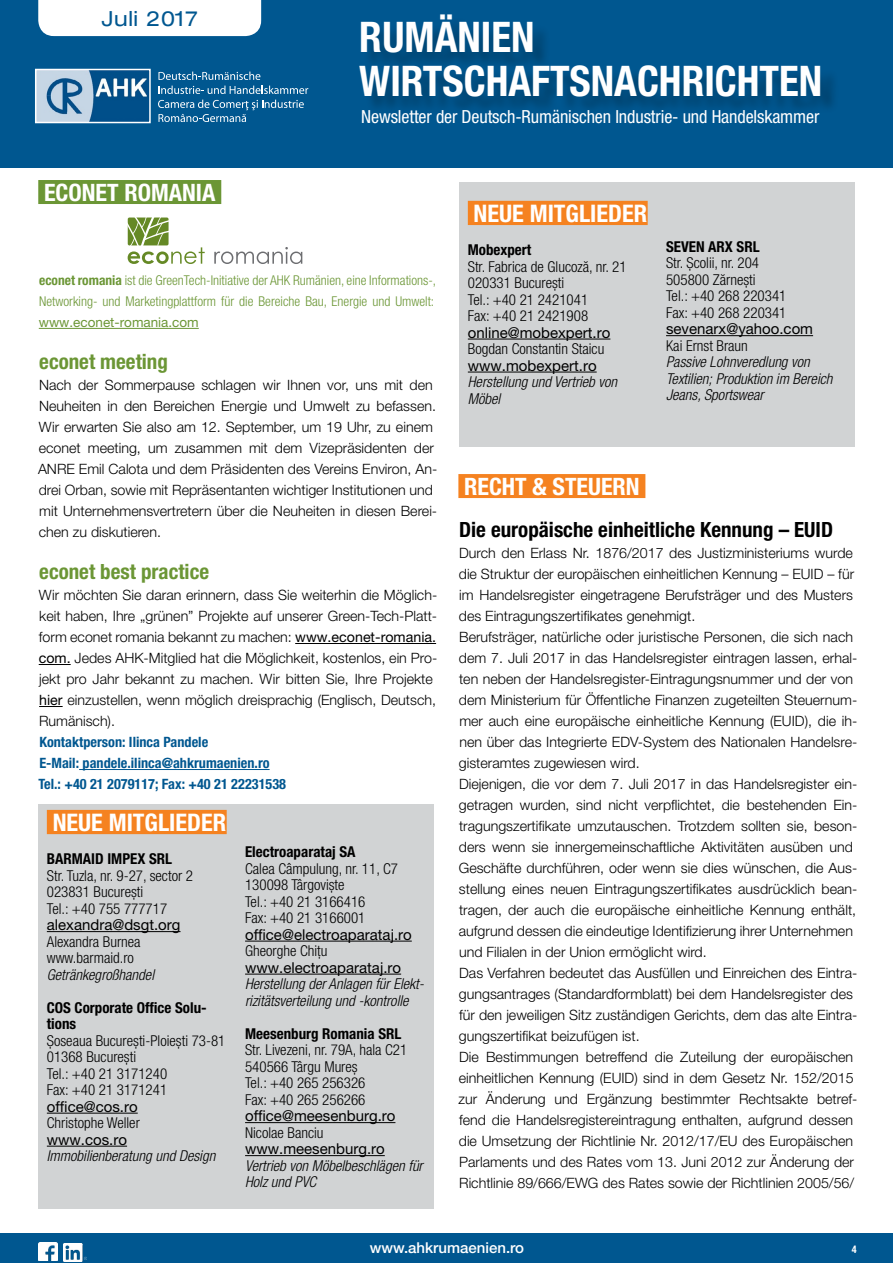
<style>
.page{position:relative;width:893px;height:1263px;background:#fff}
.page>*{position:absolute;margin:0;border:0;box-sizing:border-box;transform-origin:0 0}
.t1{font:700 condensed 42.3px/44px "Helvetica Neue LT Pro";color:#fff}
.t2{font:700 condensed 24.3px "Helvetica Neue LT Pro";color:#fff}
.t3{font:700 condensed 24px "Helvetica Neue LT Pro";color:#fff}
.t4{font:700 condensed 21px "Helvetica Neue LT Pro";color:#000}
.t5{font:700 condensed 21px "Helvetica Neue LT Pro";color:#6b9635}
.t6{font:expanded 20.85px "Helvetica Neue LT Pro";letter-spacing:.03em;color:#005790}
.t7{font:condensed 18px "Helvetica Neue LT Pro";letter-spacing:-.005em;color:#fff}
.t8{font:300 condensed 15px/16.5px "Helvetica Neue LT Pro";color:#000}
.t9{font:italic 300 condensed 15px/16.5px "Helvetica Neue LT Pro";color:#000}
.t10{font:15px "Helvetica Neue LT Pro";color:#000}
.t11{font:700 condensed 15px/16.5px "Helvetica Neue LT Pro";color:#000}
.t12{font:500 15px "Helvetica Neue LT Pro";color:#fff}
.t13{font:300 14.25px/21px "Helvetica Neue LT Pro";color:#000}
.t14{font:700 condensed 14.25px/21px "Helvetica Neue LT Pro";color:#005790}
.t15{font:300 condensed 13.5px/21px "Helvetica Neue LT Pro";color:#6b9635}
.t16{font:13.5px "Helvetica Neue LT Pro";color:#6b9635}
.t17{font:700 condensed 10.5px "Helvetica Neue LT Pro";color:#fff}
.s1{font-weight:700}
.s2{font-weight:400}
</style>
<div class="page">
<div style="left:0;top:1233px;width:893px;height:30px;background:#005790"></div>
<div style="left:0;top:0;width:893px;height:168px;background:#005790"></div>
<div style="left:38px;top:0;width:223px;height:36px;background:#fff"></div>
<svg style="left:158px;top:72px;width:102px;height:8px"></svg>
<svg style="left:159px;top:86px;width:149px;height:8px"></svg>
<svg style="left:158px;top:100px;width:146px;height:22px"></svg>
<div style="left:363px;top:17px;width:476px;height:98px;background:#000;opacity:.25"></div>
<img style="left:38px;top:72px;width:110px;height:48px">
<div style="left:35px;top:69px;width:116px;height:54px;border:2px solid #fff"></div>
<div style="left:38px;top:180px;width:183px;height:24px;background:#6b9635"></div>
<hr style="left:39px;top:328px;width:160px;height:1px;background:#6b9635">
<hr style="left:295px;top:643px;width:141px;height:1px;background:#000">
<hr style="left:39px;top:664px;width:32px;height:1px;background:#000">
<svg style="left:39px;top:706px;width:24px;height:1px"></svg>
<hr style="left:79px;top:769px;width:191px;height:1px;background:#005790">
<svg style="left:127px;top:217px;width:78px;height:47px"></svg>
<svg style="left:214px;top:247px;width:88px;height:17px"></svg>
<div style="left:38px;top:805px;width:396px;height:404px;background:#d1d3d4"></div>
<div style="left:47px;top:810px;width:180px;height:24px;background:#f58220"></div>
<hr style="left:47px;top:931px;width:134px;height:1px;background:#000">
<hr style="left:47px;top:1113px;width:91px;height:1px;background:#000">
<hr style="left:47px;top:1146px;width:80px;height:1px;background:#000">
<hr style="left:245px;top:941px;width:167px;height:1px;background:#000">
<hr style="left:245px;top:974px;width:156px;height:1px;background:#000">
<hr style="left:245px;top:1122px;width:150px;height:1px;background:#000">
<hr style="left:245px;top:1155px;width:140px;height:1px;background:#000">
<div style="left:458px;top:474px;width:187px;height:24px;background:#f58220"></div>
<div style="left:459px;top:183px;width:396px;height:264px;background:#d1d3d4"></div>
<div style="left:468px;top:201px;width:180px;height:24px;background:#f58220"></div>
<hr style="left:468px;top:339px;width:142px;height:1px;background:#000">
<hr style="left:468px;top:372px;width:129px;height:1px;background:#000">
<hr style="left:666px;top:335px;width:147px;height:1px;background:#000">
<img style="left:39px;top:1242px;width:18px;height:18px">
<img style="left:64px;top:1244px;width:22px;height:18px">
<h3 class="t6" style="left:102px;top:7px;width:98px">Juli 2017</h3>
<h3 class="t3" style="left:44px;top:178px;width:173px">econet romAnia</h3>
<h1 class="t1" style="left:359px;top:14px;width:464px">Rumänien<br>Wirtschaftsnachrichten</h1>
<p class="t7" style="left:361px;top:106px;width:460px">Newsletter der Deutsch-Rumänischen Industrie- und Handelskammer</p>
<p class="t15" style="left:39px;top:270px;width:399px"><span class="s1">econet romania</span> ist die GreenTech-Initiative der AHK Rumänien, eine Informations-,<br>Networking- und Marketingplattform für die Bereiche Bau, Energie und Umwelt:</p>
<p class="t16" style="left:39px;top:314px;width:161px">www.econet-romania.com</p>
<h3 class="t5" style="left:39px;top:349px;width:130px">econet meeting</h3>
<p class="t13" style="left:38px;top:374px;width:401px">Nach der Sommerpause schlagen wir Ihnen vor, uns mit den Neuheiten in den Bereichen Energie und Umwelt zu befassen.<br>Wir erwarten Sie also am 12. September, um 19 Uhr, zu einem econet meeting, um zusammen mit dem Vizepräsidenten der ANRE Emil Calota und dem Präsidenten des Vereins Environ, An&shy;drei Orban, sowie mit Repräsentanten wichtiger Institutionen und mit Unternehmensvertretern über die Neuheiten in diesen Berei&shy;chen zu diskutieren.</p>
<h3 class="t5" style="left:39px;top:559px;width:171px">econet best practice</h3>
<p class="t13" style="left:39px;top:584px;width:400px">Wir möchten Sie daran erinnern, dass Sie weiterhin die Möglich&shy;keit haben, Ihre „grünen” Projekte auf unserer Green-Tech-Platt&shy;form econet romania bekannt zu machen: <span class="s2">www.econet-romania. com.</span> Jedes AHK-Mitglied hat die Möglichkeit, kostenlos, ein Pro&shy;jekt pro Jahr bekannt zu machen. Wir bitten Sie, Ihre Projekte <span class="s2">hier</span> einzustellen, wenn möglich dreisprachig (Englisch, Deutsch, Rumänisch).</p>
<p class="t14" style="left:38px;top:731px;width:249px">Kontaktperson: Ilinca Pandele<br>E-Mail: pandele.ilinca@ahkrumaenien.ro<br>Tel.: +40 21 2079117; Fax: +40 21 22231538</p>
<h2 class="t2" style="left:53px;top:808px;width:170px">Neue Mitglieder</h2>
<p class="t11" style="left:47px;top:850px;width:127px">BARMAI D IM PEX SRL</p>
<p class="t8" style="left:47px;top:867px;width:148px">Str. Tuzla, nr. 9-27, sector 2<br>023831 București<br>Tel.: +40 755 777717</p>
<p class="t10" style="left:47px;top:916px;width:135px">alexandra@dsgt.org</p>
<p class="t8" style="left:47px;top:933px;width:95px">Alexandra Burnea www.barmaid.ro</p>
<p class="t9" style="left:47px;top:966px;width:109px">Getränkegroßhandel</p>
<p class="t11" style="left:47px;top:999px;width:161px">COS Corporate Office Solu&shy;tions</p>
<p class="t8" style="left:47px;top:1032px;width:180px">Șoseaua București-Ploiești 73-81<br>01368 Bucureşti<br>Tel.: +40 21 3171240<br>Fax: +40 21 3171241</p>
<p class="t10" style="left:47px;top:1097px;width:92px">office@cos.ro</p>
<p class="t8" style="left:47px;top:1114px;width:94px">Christophe Weller</p>
<p class="t10" style="left:47px;top:1130px;width:82px">www.cos.ro</p>
<p class="t9" style="left:47px;top:1148px;width:170px">Immobilienberatung und Design</p>
<p class="t11" style="left:245px;top:843px;width:104px">Electroaparataj SA</p>
<p class="t8" style="left:245px;top:860px;width:154px">Calea Câmpulung, nr. 11, C7<br>130098 Târgoviște<br>Tel.: +40 21 3166416<br>Fax: +40 21 3166001</p>
<p class="t10" style="left:245px;top:925px;width:168px">office@electroaparataj.ro</p>
<p class="t8" style="left:245px;top:942px;width:84px">Gheorghe Chițu</p>
<p class="t10" style="left:245px;top:958px;width:158px">www.electroaparataj.ro</p>
<p class="t9" style="left:245px;top:976px;width:180px">Herstellung der Anlagen für Elekt&shy;rizitätsverteilung und -kontrolle</p>
<p class="t11" style="left:245px;top:1025px;width:158px">Meesenburg Romania SRL</p>
<p class="t8" style="left:245px;top:1041px;width:164px">Str. Livezeni, nr. 79A, hala C21<br>540566 Târgu Mureș<br>Tel.: +40 265 256326<br>Fax: +40 265 256266</p>
<p class="t10" style="left:245px;top:1107px;width:152px">office@meesenburg.ro</p>
<p class="t8" style="left:245px;top:1124px;width:80px">Nicolae Banciu</p>
<p class="t10" style="left:245px;top:1140px;width:141px">www.meesenburg.ro</p>
<p class="t9" style="left:245px;top:1157px;width:179px">Vertrieb von Möbelbeschlägen für<br>Holz und PVC</p>
<h2 class="t2" style="left:474px;top:199px;width:170px">Neue Mitglieder</h2>
<p class="t11" style="left:468px;top:241px;width:65px">Mobexpert</p>
<p class="t8" style="left:468px;top:258px;width:160px">Str. Fabrica de Glucoză, nr. 21<br>020331 București<br>Tel.: +40 21 2421041<br>Fax: +40 21 2421908</p>
<p class="t10" style="left:468px;top:323px;width:144px">online@mobexpert.ro</p>
<p class="t8" style="left:468px;top:340px;width:138px">Bogdan Constantin Staicu</p>
<p class="t10" style="left:468px;top:356px;width:130px">www.mobexpert.ro</p>
<p class="t9" style="left:468px;top:374px;width:151px">Herstellung und Vertrieb von<br>Möbel</p>
<p class="t11" style="left:666px;top:238px;width:9px">SEVEN</p>
<p class="t11" style="left:708px;top:238px;width:53px">ARX SRL</p>
<p class="t8" style="left:666px;top:254px;width:122px">Str. Școlii, nr. 204<br>505800 Zărnești<br>Tel.: +40 268 220341<br>Fax: +40 268 220341</p>
<p class="t10" style="left:666px;top:320px;width:149px">sevenarx@yahoo.com</p>
<p class="t8" style="left:666px;top:337px;width:83px">Kai Ernst Braun</p>
<p class="t9" style="left:666px;top:354px;width:168px">Passive Lohnveredlung von<br>Textilien; Produktion im Bereich<br>Jeans, Sportswear</p>
<h3 class="t3" style="left:464px;top:472px;width:177px">recht &amp; Steuern</h3>
<h3 class="t4" style="left:459px;top:517px;width:375px">Die europäische einheitliche Kennung – EUI D</h3>
<p class="t13" style="left:458px;top:542px;width:400px">Durch den Erlass Nr. 1876/2017 des Justizministeriums wurde die Struktur der europäischen einheitlichen Kennung – EUID – für im Handelsregister eingetragene Berufsträger und des Musters des Eintragungszertifikates genehmigt.<br>Berufsträger, natürliche oder juristische Personen, die sich nach dem 7. Juli 2017 in das Handelsregister eintragen lassen, erhal&shy;ten neben der Handelsregister-Eintragungsnummer und der von dem Ministerium für Öffentliche Finanzen zugeteilten Steuernum&shy;mer auch eine europäische einheitliche Kennung (EUID), die ih&shy;nen über das Integrierte EDV-System des Nationalen Handelsre&shy;gisteramtes zugewiesen wird.<br>Diejenigen, die vor dem 7. Juli 2017 in das Handelsregister ein&shy;getragen wurden, sind nicht verpflichtet, die bestehenden Ein&shy;tragungszertifikate umzutauschen. Trotzdem sollten sie, beson&shy;ders wenn sie innergemeinschaftliche Aktivitäten ausüben und Geschäfte durchführen, oder wenn sie dies wünschen, die Aus&shy;stellung eines neuen Eintragungszertifikates ausdrücklich bean&shy;tragen, der auch die europäische einheitliche Kennung enthält, aufgrund dessen die eindeutige Identifizierung ihrer Unternehmen und Filialen in der Union ermöglicht wird.<br>Das Verfahren bedeutet das Ausfüllen und Einreichen des Eintra&shy;gungsantrages (Standardformblatt) bei dem Handelsregister des für den jeweiligen Sitz zuständigen Gerichts, dem das alte Eintra&shy;gungszertifikat beizufügen ist.<br>Die Bestimmungen betreffend die Zuteilung der europäischen einheitlichen Kennung (EUID) sind in dem Gesetz Nr. 152/2015 zur Änderung und Ergänzung bestimmter Rechtsakte betref&shy;fend die Handelsregistereintragung enthalten, aufgrund dessen die Umsetzung der Richtlinie Nr. 2012/17/EU des Europäischen Parlaments und des Rates vom 13. Juni 2012 zur Änderung der Richtlinie 89/666/EWG des Rates sowie der Richtlinien 2005/56/</p>
<p class="t12" style="left:370px;top:1239px;width:156px">www.ahkrumaenien.ro</p>
<p class="t17" style="left:852px;top:1242px;width:6px">4</p>
</div>
